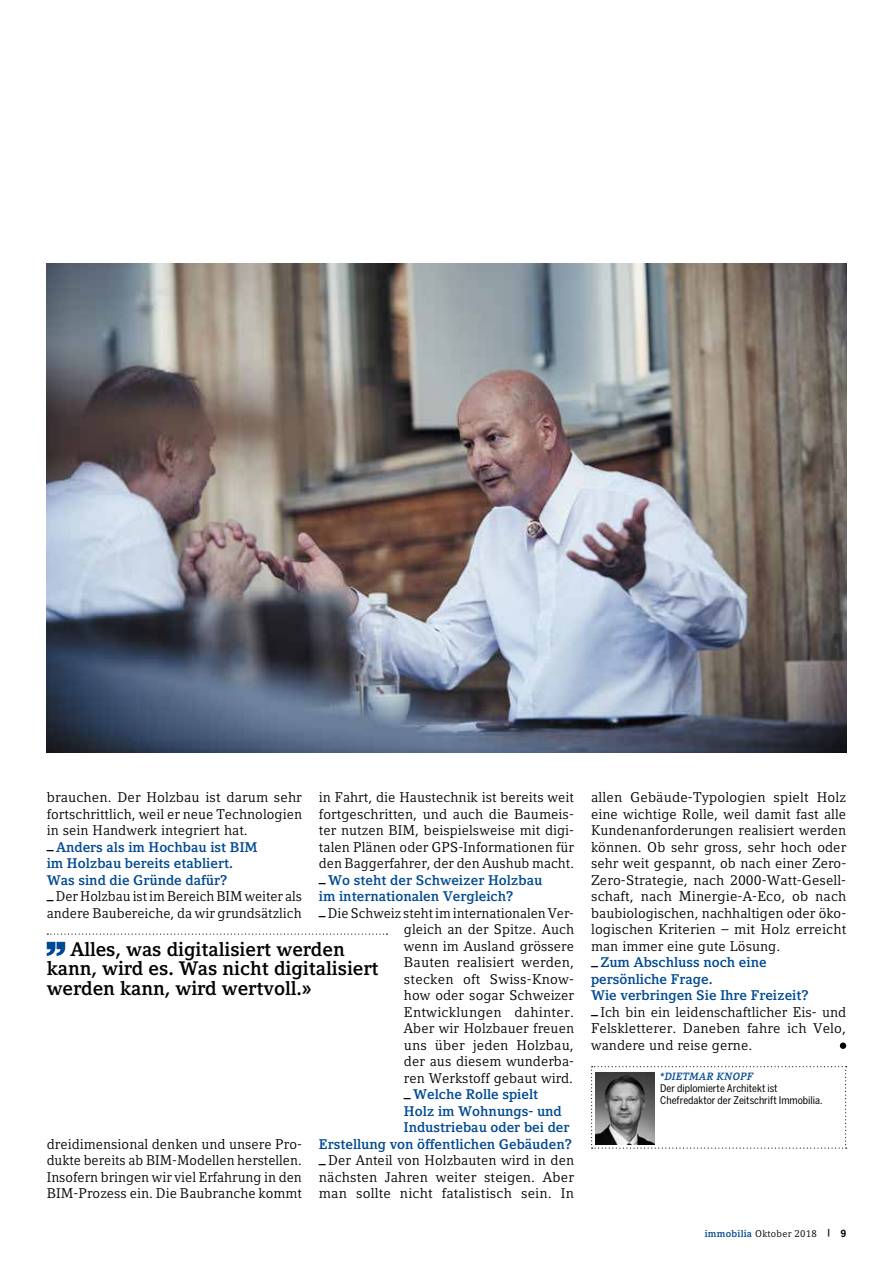
<style>
.page{position:relative;width:893px;height:1263px;background:#fff}
.page>*{position:absolute;margin:0;border:0;box-sizing:border-box;transform-origin:0 0}
.t1{font:700 19.5px/19.5px "Compatil Letter LT Pro";color:#000}
.t2{font:13.95px/16.5px "Compatil Letter LT Pro";letter-spacing:.005em;color:#000;text-align:justify}
.t3{font:700 13.95px/16.5px "Compatil Letter LT Pro";color:#004a93}
.t4{font:10.5px/12px "Benton Sans Cond";color:#000}
.t5{font:italic 700 10.5px "Compatil Letter LT Pro";letter-spacing:.025em;color:#004a93}
.t6{font:9.75px "Compatil Letter LT Pro";letter-spacing:.025em;color:#000}
.s1{color:#000}
.s2{font-weight:700}
.s3{font-weight:700;color:#004a93}
.s4{font-family:"Benton Sans Cond";font-weight:700}
</style>
<div class="page">
<div style="left:840px;top:1042px;width:6px;height:7px;background:#000;border-radius:50%"></div>
<img style="left:47px;top:264px;width:799px;height:489px">
<svg style="left:591px;top:1066px;width:256px;height:83px"></svg>
<img style="left:595px;top:1072px;width:60px;height:72px">
<svg style="left:47px;top:933px;width:340px;height:2px"></svg>
<svg style="left:47px;top:942px;width:18px;height:14px"></svg>
<p class="t2" style="left:47px;top:789px;width:257px">brauchen. Der Holzbau ist darum sehr fortschrittlich, weil er neue Technologien in sein Handwerk integriert hat.</p>
<p class="t3" style="left:47px;top:839px;width:212px"><span class="s1">–</span> Anders als im Hochbau ist BIM im Holzbau bereits etabliert.<br>Was sind die Gründe dafür?</p>
<p class="t2" style="left:47px;top:888px;width:257px"><span class="s2">–</span> Der Holzbau ist im Bereich BIM weiter als andere Baubereiche, da wir grundsätzlich</p>
<p class="t2" style="left:319px;top:789px;width:257px">in Fahrt, die Haustechnik ist bereits weit fortgeschritten, und auch die Baumeis&shy;ter nutzen BIM, beispielsweise mit digi&shy;talen Plänen oder GPS-Informationen für den Baggerfahrer, der den Aushub macht.</p>
<p class="t3" style="left:319px;top:872px;width:225px"><span class="s1">–</span> Wo steht der Schweizer Holzbau im internationalen Vergleich?</p>
<p class="t2" style="left:404px;top:905px;width:172px;text-indent:-85px"><span class="s2">–</span> Die Schweiz steht im internationalen Ver&shy;gleich an der Spitze. Auch wenn im Ausland grössere Bauten realisiert werden, stecken oft Swiss-Know&shy;how oder sogar Schweizer Entwicklungen dahinter.<br>Aber wir Holzbauer freuen uns über jeden Holzbau, der aus diesem wunderba&shy;ren Werkstoff gebaut wird.</p>
<p class="t3" style="left:404px;top:1086px;width:136px"><span class="s1">–</span> Welche Rolle spielt</p>
<p class="t3" style="left:404px;top:1103px;width:159px">Holz im Wohnungs- und</p>
<p class="t3" style="left:404px;top:1119px;width:167px">Industriebau oder bei der</p>
<p class="t3" style="left:319px;top:1136px;width:254px">Erstellung von öffentlichen Gebäuden?</p>
<p class="t2" style="left:319px;top:1152px;width:257px"><span class="s2">–</span> Der Anteil von Holzbauten wird in den nächsten Jahren weiter steigen. Aber man sollte nicht fatalistisch sein. In</p>
<h1 class="t1" style="left:47px;top:940px;width:333px;text-indent:24px">Alles, was digitalisiert werden kann, wird es. Was nicht digitalisiert werden kann, wird wertvoll.»</h1>
<p class="t2" style="left:47px;top:1136px;width:257px">dreidimensional denken und unsere Pro&shy;dukte bereits ab BIM-Modellen herstellen.<br>Insofern bringen wir viel Erfahrung in den BIM-Prozess ein. Die Baubranche kommt</p>
<p class="t2" style="left:591px;top:789px;width:257px">allen Gebäude-Typologien spielt Holz eine wichtige Rolle, weil damit fast alle Kundenanforderungen realisiert werden können. Ob sehr gross, sehr hoch oder sehr weit gespannt, ob nach einer Zero-Zero-Strategie, nach 2000-Watt-Gesell&shy;schaft, nach Minergie-A-Eco, ob nach baubiologischen, nachhaltigen oder öko&shy;logischen Kriterien – mit Holz erreicht man immer eine gute Lösung.</p>
<p class="t3" style="left:591px;top:954px;width:219px"><span class="s1">–</span> Zum Abschluss noch eine persönliche Frage.<br>Wie verbringen Sie Ihre Freizeit?</p>
<p class="t2" style="left:591px;top:1004px;width:257px"><span class="s2">–</span> Ich bin ein leidenschaftlicher Eis- und Felskletterer. Daneben fahre ich Velo, wandere und reise gerne.</p>
<p class="t5" style="left:660px;top:1070px;width:95px">*DIETMAR KNOPF</p>
<p class="t4" style="left:660px;top:1082px;width:164px">Der diplomierte Architekt ist<br>Chefredaktor der Zeitschrift Immobilia.</p>
<p class="t6" style="left:705px;top:1227px;width:143px"><span class="s3">immobilia</span> Oktober 2018 <span class="s2">|</span> <span class="s4">9</span></p>
</div>
